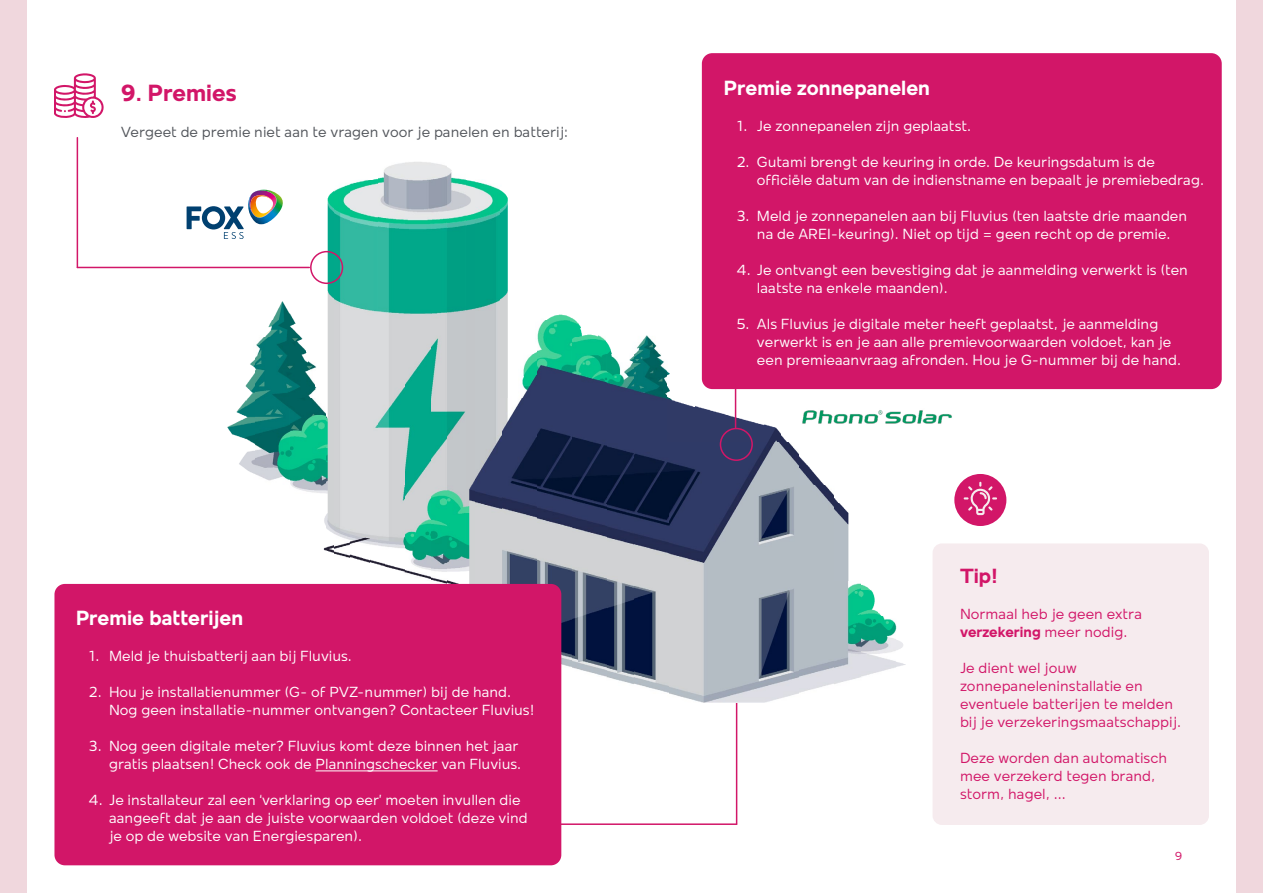
<style>
.page{position:relative;width:1263px;height:893px;background:#fff}
.page>*{position:absolute;margin:0;border:0;box-sizing:border-box;transform-origin:0 0}
.t1{font:700 24px "Mollen Personal Use";color:#d21668}
.t2{font:700 21px "Mollen Personal Use";color:#fff}
.t3{font:700 21px "Mollen Personal Use";color:#d21668}
.t4{font:15px/18px "Mollen Personal Use";color:#fff}
.t5{font:15px/18px "Mollen Personal Use";color:#d21668}
.t6{font:15px "Mollen Personal Use";color:#52555b}
.t7{font:12px "Mollen Personal Use";color:#d21668}
.s1{font-weight:700}
</style>
<div class="page">
<hr style="left:736px;top:620px;width:1px;height:204px;background:#d21668">
<hr style="left:457px;top:823px;width:280px;height:2px;background:#d21668">
<img style="left:668px;top:441px;width:131px;height:261px">
<img style="left:633px;top:353px;width:35px;height:340px">
<img style="left:799px;top:485px;width:36px;height:208px">
<img style="left:606px;top:354px;width:27px;height:330px">
<img style="left:835px;top:580px;width:27px;height:104px">
<img style="left:571px;top:336px;width:36px;height:340px">
<img style="left:861px;top:615px;width:36px;height:61px">
<img style="left:536px;top:319px;width:35px;height:349px">
<img style="left:896px;top:632px;width:10px;height:36px">
<img style="left:501px;top:398px;width:35px;height:186px">
<img style="left:475px;top:181px;width:26px;height:403px">
<img style="left:466px;top:180px;width:9px;height:404px">
<img style="left:861px;top:589px;width:18px;height:26px">
<img style="left:430px;top:163px;width:17px;height:421px">
<img style="left:447px;top:580px;width:19px;height:4px">
<svg style="left:861px;top:580px;width:8px;height:9px"></svg>
<img style="left:404px;top:162px;width:27px;height:418px">
<img style="left:835px;top:502px;width:14px;height:78px">
<img style="left:369px;top:559px;width:17px;height:8px">
<img style="left:386px;top:564px;width:18px;height:8px">
<img style="left:447px;top:171px;width:19px;height:401px">
<img style="left:334px;top:183px;width:17px;height:375px">
<img style="left:351px;top:554px;width:18px;height:9px">
<img style="left:323px;top:545px;width:11px;height:8px">
<img style="left:378px;top:163px;width:26px;height:385px">
<img style="left:351px;top:180px;width:27px;height:366px">
<img style="left:325px;top:191px;width:9px;height:343px">
<img style="left:290px;top:398px;width:35px;height:95px">
<img style="left:255px;top:336px;width:35px;height:145px">
<img style="left:799px;top:467px;width:18px;height:18px">
<svg style="left:817px;top:477px;width:7px;height:8px"></svg>
<img style="left:239px;top:450px;width:16px;height:24px">
<img style="left:799px;top:456px;width:10px;height:11px">
<img style="left:245px;top:359px;width:10px;height:85px">
<img style="left:227px;top:415px;width:19px;height:26px">
<img style="left:667px;top:406px;width:62px;height:35px">
<img style="left:729px;top:414px;width:35px;height:27px">
<img style="left:764px;top:424px;width:18px;height:17px">
<svg style="left:782px;top:436px;width:4px;height:5px"></svg>
<img style="left:236px;top:397px;width:10px;height:18px">
<img style="left:667px;top:398px;width:25px;height:8px">
<img style="left:289px;top:362px;width:27px;height:36px">
<img style="left:500px;top:188px;width:8px;height:210px">
<img style="left:522px;top:354px;width:14px;height:44px">
<img style="left:667px;top:371px;width:3px;height:27px">
<img style="left:289px;top:328px;width:19px;height:35px">
<img style="left:606px;top:336px;width:6px;height:18px">
<img style="left:633px;top:336px;width:26px;height:18px">
<img style="left:266px;top:319px;width:24px;height:17px">
<img style="left:571px;top:327px;width:26px;height:9px">
<img style="left:289px;top:313px;width:7px;height:15px">
<img style="left:571px;top:317px;width:9px;height:11px">
<img style="left:273px;top:301px;width:17px;height:18px">
<img style="left:548px;top:314px;width:23px;height:5px">
<svg style="left:447px;top:167px;width:5px;height:4px"></svg>
<svg style="left:54px;top:73px;width:50px;height:45px"></svg>
<div style="left:1236px;top:0;width:27px;height:893px;background:#f0d7dd"></div>
<div style="left:0;top:0;width:27px;height:893px;background:#f0d7dd"></div>
<hr style="left:77px;top:267px;width:232px;height:1px;background:#d21668">
<div style="left:54px;top:584px;width:507px;height:281px;background:#d21668;border-radius:10px"></div>
<div style="left:310px;top:251px;width:33px;height:33px;border:2px solid #d21668;border-radius:50%"></div>
<div style="left:720px;top:428px;width:33px;height:33px;border:2px solid #d21668;border-radius:50%"></div>
<hr style="left:735px;top:189px;width:1px;height:238px;background:#d21668">
<img style="left:802px;top:410px;width:150px;height:14px">
<img style="left:248px;top:190px;width:35px;height:34px">
<svg style="left:187px;top:206px;width:57px;height:33px"></svg>
<hr style="left:77px;top:138px;width:1px;height:129px;background:#d21668">
<hr style="left:316px;top:770px;width:122px;height:1px;background:#fff">
<div style="left:702px;top:53px;width:520px;height:336px;background:#d21668;border-radius:10px"></div>
<div style="left:932px;top:543px;width:277px;height:282px;background:#f6ebee;border-radius:9px"></div>
<div style="left:954px;top:474px;width:52px;height:52px;background:#d21668;border-radius:50%"></div>
<svg style="left:964px;top:482px;width:33px;height:33px"></svg>
<h1 class="t1" style="left:121px;top:79px;width:117px">9. Premies</h1>
<p class="t6" style="left:121px;top:123px;width:449px">Vergeet de premie niet aan te vragen voor je panelen en batterij:</p>
<h2 class="t2" style="left:76px;top:606px;width:169px">Premie batterijen</h2>
<p class="t4" style="left:89px;top:647px;width:265px">1. Meld je thuisbatterij aan bij Fluvius.</p>
<p class="t4" style="left:109px;top:683px;width:427px;text-indent:-20px">2. Hou je installatienummer (G- of PVZ-nummer) bij de hand.<br>Nog geen installatie-nummer ontvangen? Contacteer Fluvius!</p>
<p class="t4" style="left:89px;top:737px;width:434px;text-align:right">3. Nog geen digitale meter? Fluvius komt deze binnen het jaar gratis plaatsen! Check ook de Planningschecker van Fluvius.</p>
<p class="t4" style="left:109px;top:791px;width:420px;text-indent:-20px">4. Je installateur zal een ‘verklaring op eer’ moeten invullen die aangeeft dat je aan de juiste voorwaarden voldoet (deze vind je op de website van Energiesparen).</p>
<h2 class="t2" style="left:724px;top:76px;width:208px">Premie zonnepanelen</h2>
<p class="t4" style="left:737px;top:117px;width:236px">1. Je zonnepanelen zijn geplaatst.</p>
<p class="t4" style="left:757px;top:153px;width:449px;text-indent:-20px">2. Gutami brengt de keuring in orde. De keuringsdatum is de officiële datum van de indienstname en bepaalt je premiebedrag.</p>
<p class="t4" style="left:737px;top:207px;width:452px;text-align:center">3. Meld je zonnepanelen aan bij Fluvius (ten laatste drie maanden na de AREI-keuring). Niet op tijd = geen recht op de premie.</p>
<p class="t4" style="left:757px;top:261px;width:433px;text-indent:-20px">4. Je ontvangt een bevestiging dat je aanmelding verwerkt is (ten laatste na enkele maanden).</p>
<p class="t4" style="left:757px;top:315px;width:426px;text-indent:-20px">5. Als Fluvius je digitale meter heeft geplaatst, je aanmelding verwerkt is en je aan alle premievoorwaarden voldoet, kan je een premieaanvraag afronden. Hou je G-nummer bij de hand.</p>
<h2 class="t3" style="left:960px;top:564px;width:40px">Tip!</h2>
<p class="t5" style="left:960px;top:605px;width:184px">Normaal heb je geen extra <span class="s1">verzekering</span> meer nodig.</p>
<p class="t5" style="left:960px;top:659px;width:223px">Je dient wel jouw zonnepaneleninstallatie en eventuele batterijen te melden bij je verzekeringsmaatschappij.</p>
<p class="t5" style="left:960px;top:749px;width:209px">Deze worden dan automatisch mee verzekerd tegen brand, storm, hagel, ...</p>
<p class="t7" style="left:1175px;top:849px;width:9px">9</p>
</div>
